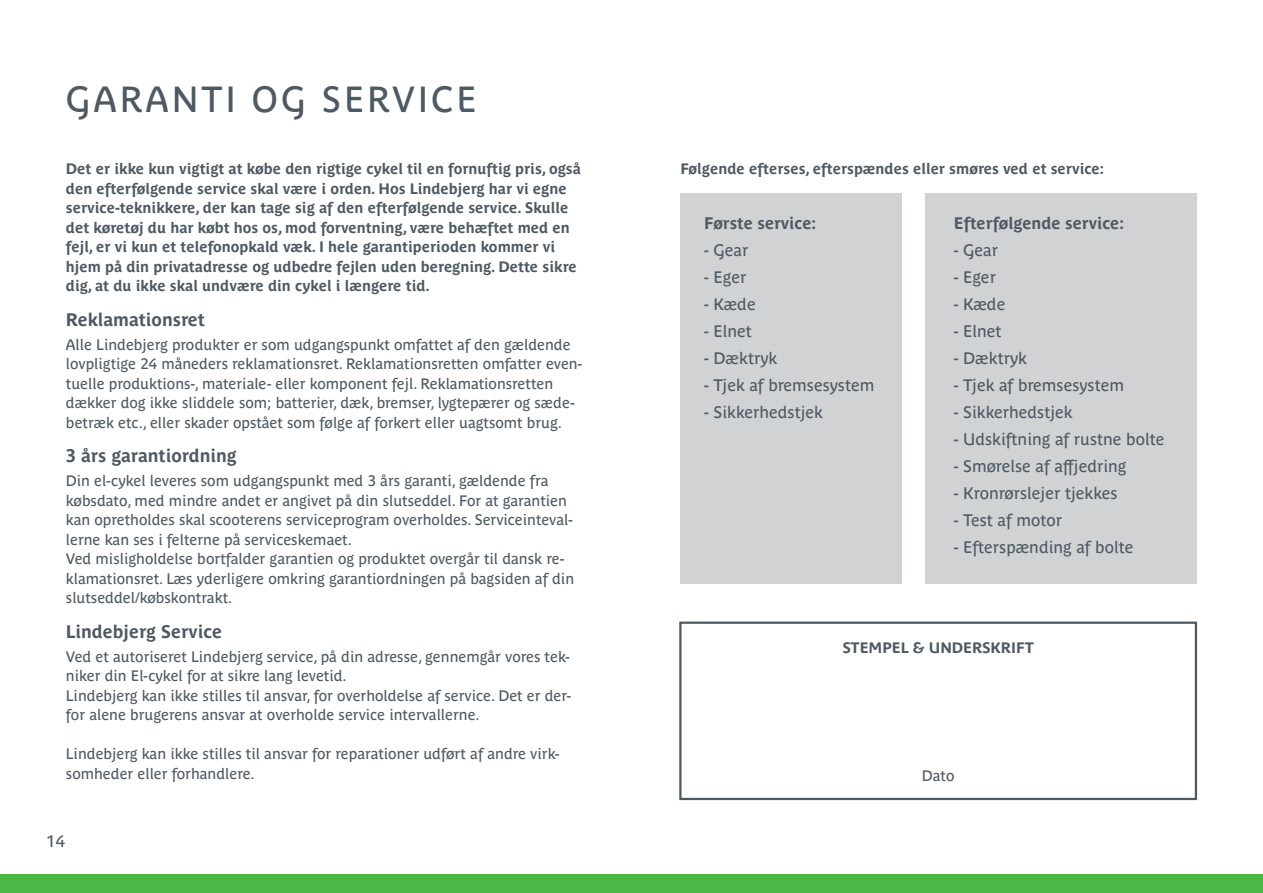
<style>
.page{position:relative;width:1263px;height:893px;background:#fff}
.page>*{position:absolute;margin:0;border:0;box-sizing:border-box;transform-origin:0 0}
.Overskrift{font:36px "Parisine Plus Std";letter-spacing:.08em;color:#4d5963}
.Mellmerub{font:700 18px "Parisine Plus Std";color:#4d5963}
.Indholdsfortegnelse{font:16.5px "Parisine Plus Std";color:#4d5963}
.Indholdsfortegnelse-2{font:700 16.5px "Parisine Plus Std";color:#4d5963}
.Brød{font:15px/19.5px "Parisine Plus Std";color:#4d5963}
.Brød-2{font:700 15px/19.5px "Parisine Plus Std";color:#4d5963}
.Mellmerub_2l{font:700 15px "Parisine Plus Std";color:#4d5963}
.Mellmerub_2l-2{font:15px "Parisine Plus Std";color:#4d5963}
</style>
<div class="page">
<div style="left:0;top:874px;width:1263px;height:19px;background:#4cb848"></div>
<div style="left:680px;top:194px;width:221px;height:390px;background:#d1d2d4"></div>
<div style="left:926px;top:194px;width:271px;height:390px;background:#d1d2d4"></div>
<div style="left:679px;top:622px;width:518px;height:178px;border:2px solid #4d5963"></div>
<p class="Overskrift" style="left:66px;top:78px;width:412px">GARANTI OG SERVICE</p>
<p class="Brød-2" style="left:66px;top:159px;width:516px">Det er ikke kun vigtigt at købe den rigtige cykel til en fornuftig pris, også den efterfølgende service skal være i orden. Hos Lindebjerg har vi egne service-teknikkere, der kan tage sig af den efterfølgende service. Skulle det køretøj du har købt hos os, mod forventning, være behæftet med en fejl, er vi kun et telefonopkald væk. I hele garantiperioden kommer vi hjem på din privatadresse og udbedre fejlen uden beregning. Dette sikre dig, at du ikke skal undvære din cykel i længere tid.</p>
<p class="Mellmerub" style="left:66px;top:309px;width:141px">Reklamationsret</p>
<p class="Brød" style="left:66px;top:335px;width:518px">Alle Lindebjerg produkter er som udgangspunkt omfattet af den gældende lovpligtige 24 måneders reklamationsret. Reklamationsretten omfatter even&shy;tuelle produktions-, materiale- eller komponent fejl. Reklamationsretten dækker dog ikke sliddele som; batterier, dæk, bremser, lygtepærer og sæde&shy;betræk etc., eller skader opstået som følge af forkert eller uagtsomt brug.</p>
<p class="Mellmerub" style="left:66px;top:445px;width:172px">3 års garantiordning</p>
<p class="Brød" style="left:66px;top:471px;width:508px">Din el-cykel leveres som udgangspunkt med 3 års garanti, gældende fra købsdato, med mindre andet er angivet på din slutseddel. For at garantien kan opretholdes skal scooterens serviceprogram overholdes. Serviceinteval&shy;lerne kan ses i felterne på serviceskemaet.</p>
<p class="Brød" style="left:66px;top:549px;width:510px">Ved misligholdelse bortfalder garantien og produktet overgår til dansk re&shy;klamationsret. Læs yderligere omkring garantiordningen på bagsiden af din slutseddel/købskontrakt.</p>
<p class="Mellmerub" style="left:66px;top:621px;width:158px">Lindebjerg Service</p>
<p class="Brød" style="left:66px;top:647px;width:505px">Ved et autoriseret Lindebjerg service, på din adresse, gennemgår vores tek&shy;niker din El-cykel for at sikre lang levetid.</p>
<p class="Brød" style="left:66px;top:686px;width:506px">Lindebjerg kan ikke stilles til ansvar, for overholdelse af service. Det er der&shy;for alene brugerens ansvar at overholde service intervallerne.</p>
<p class="Brød" style="left:66px;top:744px;width:495px">Lindebjerg kan ikke stilles til ansvar for reparationer udført af andre virk&shy;somheder eller forhandlere.</p>
<p class="Indholdsfortegnelse" style="left:47px;top:831px;width:20px">14</p>
<p class="Brød-2" style="left:680px;top:159px;width:425px">Følgende efterses, efterspændes eller smøres ved et service:</p>
<p class="Indholdsfortegnelse-2" style="left:704px;top:214px;width:113px">Første service:</p>
<p class="Indholdsfortegnelse" style="left:704px;top:241px;width:46px">- Gear</p>
<p class="Indholdsfortegnelse" style="left:704px;top:268px;width:44px">- Eger</p>
<p class="Indholdsfortegnelse" style="left:704px;top:295px;width:53px">- Kæde</p>
<p class="Indholdsfortegnelse" style="left:704px;top:322px;width:49px">- Elnet</p>
<p class="Indholdsfortegnelse" style="left:704px;top:349px;width:74px">- Dæktryk</p>
<p class="Indholdsfortegnelse" style="left:704px;top:376px;width:172px">- Tjek af bremsesystem</p>
<p class="Indholdsfortegnelse" style="left:704px;top:403px;width:120px">- Sikkerhedstjek</p>
<p class="Indholdsfortegnelse-2" style="left:954px;top:214px;width:172px">Efterfølgende service:</p>
<p class="Indholdsfortegnelse" style="left:954px;top:241px;width:46px">- Gear</p>
<p class="Indholdsfortegnelse" style="left:954px;top:268px;width:44px">- Eger</p>
<p class="Indholdsfortegnelse" style="left:954px;top:295px;width:53px">- Kæde</p>
<p class="Indholdsfortegnelse" style="left:954px;top:322px;width:49px">- Elnet</p>
<p class="Indholdsfortegnelse" style="left:954px;top:349px;width:74px">- Dæktryk</p>
<p class="Indholdsfortegnelse" style="left:954px;top:376px;width:172px">- Tjek af bremsesystem</p>
<p class="Indholdsfortegnelse" style="left:954px;top:403px;width:120px">- Sikkerhedstjek</p>
<p class="Indholdsfortegnelse" style="left:954px;top:430px;width:212px">- Udskiftning af rustne bolte</p>
<p class="Indholdsfortegnelse" style="left:954px;top:457px;width:174px">- Smørelse af affjedring</p>
<p class="Indholdsfortegnelse" style="left:954px;top:484px;width:165px">- Kronrørslejer tjekkes</p>
<p class="Indholdsfortegnelse" style="left:954px;top:511px;width:110px">- Test af motor</p>
<p class="Indholdsfortegnelse" style="left:954px;top:538px;width:181px">- Efterspænding af bolte</p>
<p class="Mellmerub_2l" style="left:842px;top:639px;width:193px">STEMPEL &amp; UNDERSKRIFT</p>
<p class="Mellmerub_2l-2" style="left:922px;top:767px;width:34px">Dato</p>
</div>
